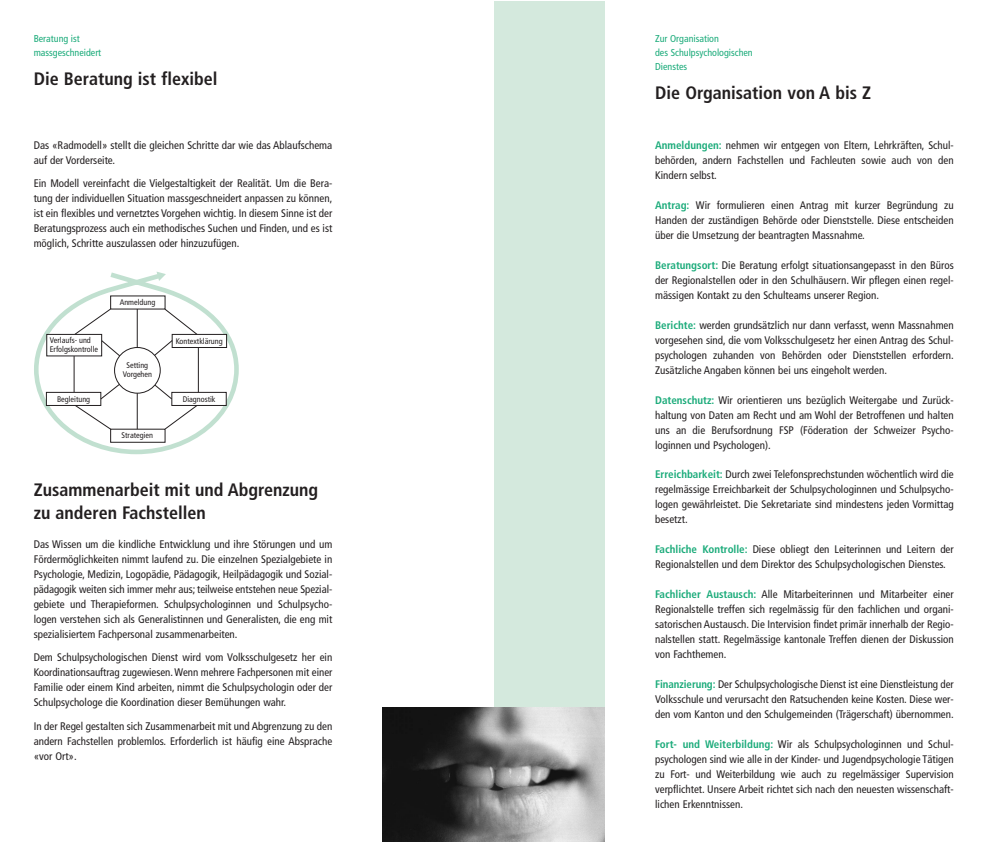
<style>
.page{position:relative;width:987px;height:842px;background:#fff}
.page>*{position:absolute;margin:0;border:0;box-sizing:border-box;transform-origin:0 0}
.t1{font:700 condensed 18px/23px "Frutiger";color:#231f20}
.t2{font:condensed 11px/15px "Frutiger";color:#231f20;text-align:justify}
.t3{font:condensed 10px/14px "Frutiger";color:#1bab7a}
.t4{font:condensed 8.1px/9.1px "Frutiger";color:#231f20}
.s1{font-weight:700;color:#1bab7a}
</style>
<div class="page">
<div style="left:494px;top:1px;width:110px;height:707px;background:#d4e9dd"></div>
<svg style="left:34px;top:272px;width:205px;height:183px"></svg>
<svg style="left:156px;top:272px;width:10px;height:9px"></svg>
<div style="left:46px;top:334px;width:56px;height:22px;background:#fff;border:1px solid #231f20"></div>
<div style="left:46px;top:392px;width:55px;height:14px;background:#fff;border:1px solid #231f20"></div>
<div style="left:172px;top:334px;width:55px;height:14px;background:#fff;border:1px solid #231f20"></div>
<div style="left:171px;top:392px;width:55px;height:14px;background:#fff;border:1px solid #231f20"></div>
<div style="left:110px;top:296px;width:55px;height:13px;background:#fff"></div>
<div style="left:110px;top:429px;width:55px;height:14px;background:#fff;border:1px solid #231f20"></div>
<svg style="left:73px;top:308px;width:126px;height:122px"></svg>
<img style="left:383px;top:707px;width:221px;height:135px">
<p class="t3" style="left:34px;top:32px;width:69px">Beratung ist massgeschneidert</p>
<h1 class="t1" style="left:34px;top:68px;width:185px">Die Beratung ist flexibel</h1>
<p class="t2" style="left:34px;top:138px;width:300px">Das «Radmodell» stellt die gleichen Schritte dar wie das Ablaufschema auf der Vorderseite.</p>
<p class="t2" style="left:34px;top:177px;width:300px">Ein Modell vereinfacht die Vielgestaltigkeit der Realität. Um die Bera&shy;tung der individuellen Situation massgeschneidert anpassen zu können, ist ein flexibles und vernetztes Vorgehen wichtig. In diesem Sinne ist der Beratungsprozess auch ein methodisches Suchen und Finden, und es ist möglich, Schritte auszulassen oder hinzuzufügen.</p>
<p class="t4" style="left:50px;top:337px;width:50px">Verlaufs- und<br>Erfolgskontrolle</p>
<p class="t4" style="left:57px;top:395px;width:35px">Begleitung</p>
<p class="t4" style="left:120px;top:298px;width:37px">Anmeldung</p>
<p class="t4" style="left:123px;top:361px;width:31px;text-align:center">Setting<br>Vorgehen</p>
<p class="t4" style="left:122px;top:432px;width:33px">Strategien</p>
<p class="t4" style="left:176px;top:337px;width:49px">Kontextklärung</p>
<p class="t4" style="left:183px;top:395px;width:34px">Diagnostik</p>
<h1 class="t1" style="left:34px;top:479px;width:286px">Zusammenarbeit mit und Abgrenzung zu anderen Fachstellen</h1>
<p class="t2" style="left:34px;top:537px;width:300px">Das Wissen um die kindliche Entwicklung und ihre Störungen und um Fördermöglichkeiten nimmt laufend zu. Die einzelnen Spezialgebiete in Psychologie, Medizin, Logopädie, Pädagogik, Heilpädagogik und Sozial&shy;pädagogik weiten sich immer mehr aus; teilweise entstehen neue Spezial&shy;gebiete und Therapieformen. Schulpsychologinnen und Schulpsycho&shy;logen verstehen sich als Generalistinnen und Generalisten, die eng mit spezialisiertem Fachpersonal zusammenarbeiten.</p>
<p class="t2" style="left:34px;top:651px;width:300px">Dem Schulpsychologischen Dienst wird vom Volksschulgesetz her ein Koordinationsauftrag zugewiesen. Wenn mehrere Fachpersonen mit einer Familie oder einem Kind arbeiten, nimmt die Schulpsychologin oder der Schulpsychologe die Koordination dieser Bemühungen wahr.</p>
<p class="t2" style="left:34px;top:719px;width:300px">In der Regel gestalten sich Zusammenarbeit mit und Abgrenzung zu den andern Fachstellen problemlos. Erforderlich ist häufig eine Absprache «vor Ort».</p>
<p class="t3" style="left:655px;top:32px;width:99px">Zur Organisation<br>des Schulpsychologischen<br>Dienstes</p>
<h1 class="t1" style="left:655px;top:82px;width:217px">Die Organisation von A bis Z</h1>
<p class="t2" style="left:655px;top:138px;width:300px"><span class="s1">Anmeldungen:</span> nehmen wir entgegen von Eltern, Lehrkräften, Schul&shy;behörden, andern Fachstellen und Fachleuten sowie auch von den Kindern selbst.</p>
<p class="t2" style="left:655px;top:198px;width:300px"><span class="s1">Antrag:</span> Wir formulieren einen Antrag mit kurzer Begründung zu Handen der zuständigen Behörde oder Dienststelle. Diese entscheiden über die Umsetzung der beantragten Massnahme.</p>
<p class="t2" style="left:655px;top:258px;width:300px"><span class="s1">Beratungsort:</span> Die Beratung erfolgt situationsangepasst in den Büros der Regionalstellen oder in den Schulhäusern. Wir pflegen einen regel&shy;mässigen Kontakt zu den Schulteams unserer Region.</p>
<p class="t2" style="left:655px;top:318px;width:300px"><span class="s1">Berichte:</span> werden grundsätzlich nur dann verfasst, wenn Massnahmen vorgesehen sind, die vom Volksschulgesetz her einen Antrag des Schul&shy;psychologen zuhanden von Behörden oder Dienststellen erfordern.<br>Zusätzliche Angaben können bei uns eingeholt werden.</p>
<p class="t2" style="left:655px;top:393px;width:300px"><span class="s1">Datenschutz:</span> Wir orientieren uns bezüglich Weitergabe und Zurück&shy;haltung von Daten am Recht und am Wohl der Betroffenen und halten uns an die Berufsordnung FSP (Föderation der Schweizer Psycho&shy;loginnen und Psychologen).</p>
<p class="t2" style="left:655px;top:468px;width:300px"><span class="s1">Erreichbarkeit:</span> Durch zwei Telefonsprechstunden wöchentlich wird die regelmässige Erreichbarkeit der Schulpsychologinnen und Schulpsycho&shy;logen gewährleistet. Die Sekretariate sind mindestens jeden Vormittag besetzt.</p>
<p class="t2" style="left:655px;top:543px;width:300px"><span class="s1">Fachliche Kontrolle:</span> Diese obliegt den Leiterinnen und Leitern der<br>Regionalstellen und dem Direktor des Schulpsychologischen Dienstes.</p>
<p class="t2" style="left:655px;top:588px;width:300px"><span class="s1">Fachlicher Austausch:</span> Alle Mitarbeiterinnen und Mitarbeiter einer Regionalstelle treffen sich regelmässig für den fachlichen und organi&shy;satorischen Austausch. Die Intervision findet primär innerhalb der Regio&shy;nalstellen statt. Regelmässige kantonale Treffen dienen der Diskussion von Fachthemen.</p>
<p class="t2" style="left:655px;top:678px;width:300px"><span class="s1">Finanzierung:</span> Der Schulpsychologische Dienst ist eine Dienstleistung der Volksschule und verursacht den Ratsuchenden keine Kosten. Diese wer&shy;den vom Kanton und den Schulgemeinden (Trägerschaft) übernommen.</p>
<p class="t2" style="left:655px;top:737px;width:300px"><span class="s1">Fort- und Weiterbildung:</span> Wir als Schulpsychologinnen und Schul&shy;psychologen sind wie alle in der Kinder- und Jugendpsychologie Tätigen zu Fort- und Weiterbildung wie auch zu regelmässiger Supervision verpflichtet. Unsere Arbeit richtet sich nach den neuesten wissenschaft&shy;lichen Erkenntnissen.</p>
</div>
